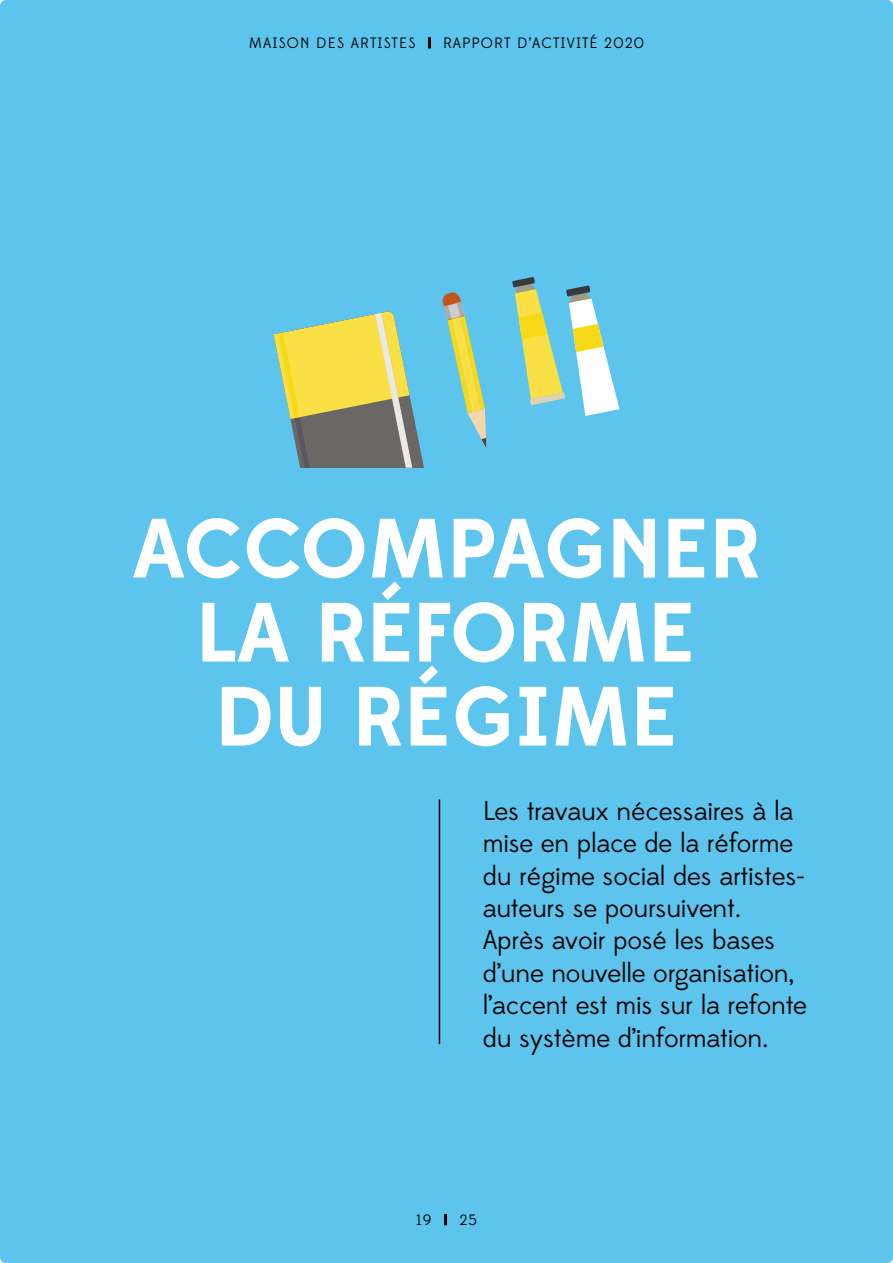
<style>
.page{position:relative;width:893px;height:1263px;background:#5cc4ed}
.page>*{position:absolute;margin:0;border:0;box-sizing:border-box;transform-origin:0 0}
.t1{font:700 84px/84px "Edmondsans";color:#fff;text-align:center}
.t2{font:27px/32.4px "Edmondsans";letter-spacing:-.01em;color:#000}
.t3{font:15px "Edmondsans";letter-spacing:.075em;color:#000}
</style>
<div class="page">
<hr style="left:439px;top:799px;width:1px;height:245px;background:#000">
<svg style="left:273px;top:311px;width:151px;height:157px"></svg>
<svg style="left:442px;top:292px;width:44px;height:156px"></svg>
<svg style="left:512px;top:277px;width:107px;height:139px"></svg>
<svg style="left:428px;top:37px;width:3px;height:11px"></svg>
<svg style="left:444px;top:1214px;width:3px;height:11px"></svg>
<p class="t3" style="left:249px;top:35px;width:168px">MAISON DES ARTISTES</p>
<p class="t3" style="left:443px;top:35px;width:202px">RAPPORT D’ACTIVITÉ 2020</p>
<p class="t1" style="left:132px;top:509px;width:630px">ACCOMPAGNER<br>LA RÉFORME<br>DU RÉGIME</p>
<p class="t2" style="left:483px;top:795px;width:326px">Les travaux nécessaires à la mise en place de la réforme du régime social des artistes&shy;auteurs se poursuivent.<br>Après avoir posé les bases d’une nouvelle organisation, l’accent est mis sur la refonte du système d’information.</p>
<p class="t3" style="left:416px;top:1211px;width:17px">19</p>
<p class="t3" style="left:459px;top:1211px;width:19px">25</p>
</div>
